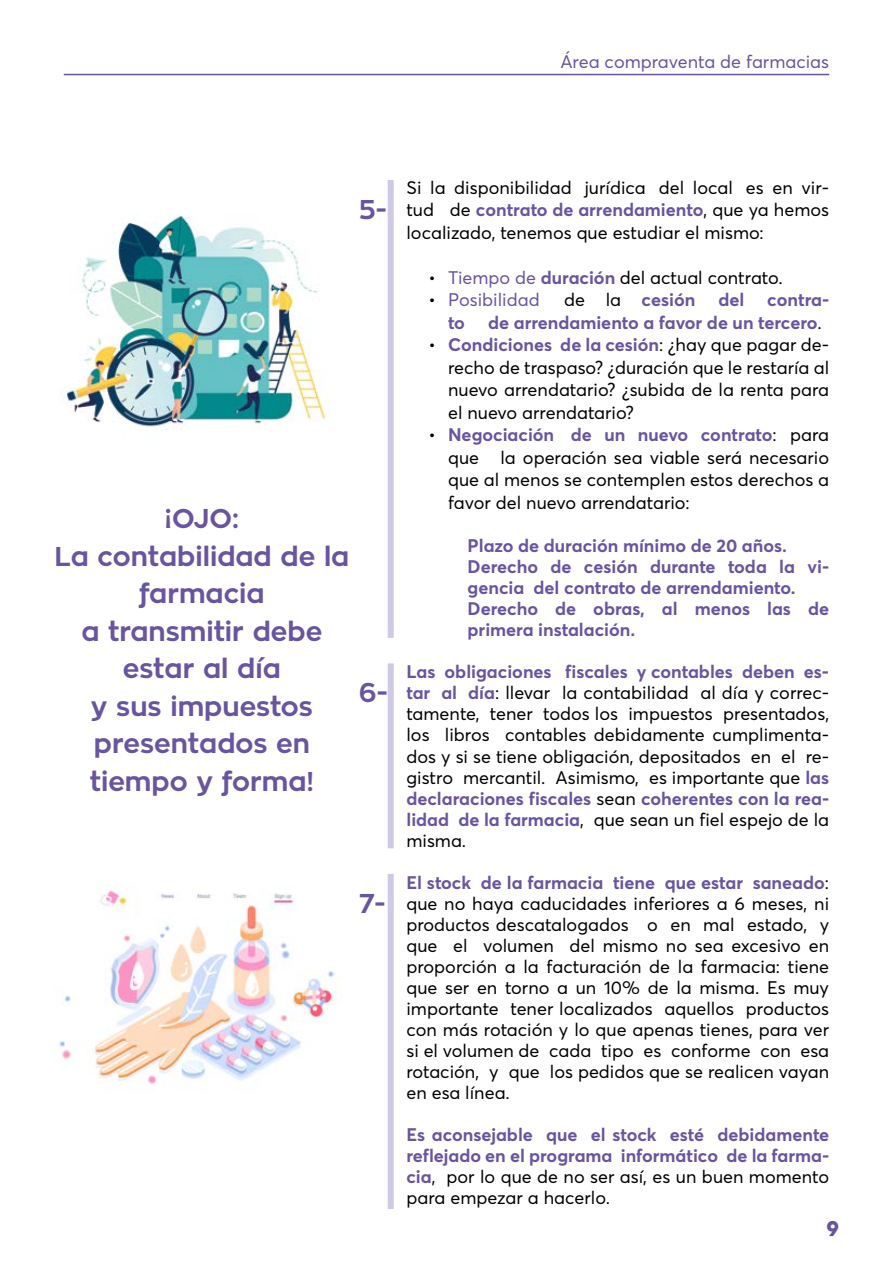
<style>
.page{position:relative;width:893px;height:1263px;background:#fff}
.page>*{position:absolute;margin:0;border:0;box-sizing:border-box;transform-origin:0 0}
.t1{font:700 27px/37.5px "Zona Pro";color:#69549f;text-align:center}
.t2{font:700 21px "Avant Garde IT Cby BT";color:#69549f}
.t3{font:18px/21px "Averta Demo";color:#000;text-align:justify}
.t4{font:700 18px/21px "Averta";color:#69549f}
.t5{font:18px "Averta Demo";color:#69549f}
.s1{font-family:"Averta Demo";font-weight:400;color:#000}
.s2{color:#69549f}
.s3{font-family:"Averta";font-weight:700;color:#69549f}
.s4{color:#000}
</style>
<div class="page">
<hr style="left:64px;top:74px;width:765px;height:1px;background:#69549f">
<img style="left:63px;top:215px;width:263px;height:212px">
<img style="left:59px;top:884px;width:276px;height:207px">
<div style="left:388px;top:180px;width:6px;height:458px;background:#d0c9e6"></div>
<div style="left:388px;top:663px;width:6px;height:185px;background:#d0c9e6"></div>
<div style="left:388px;top:874px;width:6px;height:335px;background:#d0c9e6"></div>
<p class="t5" style="left:560px;top:50px;width:270px">Área compraventa de farmacias</p>
<h1 class="t1" style="left:359px;top:191px;width:29px">5-</h1>
<h1 class="t1" style="left:54px;top:500px;width:297px">¡OJO:<br>La contabilidad de la farmacia<br>a transmitir debe estar al día<br>y sus impuestos presentados en tiempo y forma!</h1>
<h1 class="t1" style="left:359px;top:674px;width:30px">6-</h1>
<h1 class="t1" style="left:359px;top:885px;width:28px">7-</h1>
<p class="t3" style="left:406px;top:177px;width:424px">Si la disponibilidad jurídica del local es en vir-</p>
<p class="t4" style="left:406px;top:199px;width:424px"><span class="s1">tud de</span> contrato de arrendamiento<span class="s1">, que ya hemos</span></p>
<p class="t3" style="left:406px;top:222px;width:359px">localizado, tenemos que estudiar el mismo:</p>
<p class="t3" style="left:429px;top:267px;width:356px">• <span class="s2">Tiempo de</span> <span class="s3">duración</span> del actual contrato.</p>
<p class="t5" style="left:429px;top:289px;width:113px"><span class="s4">•</span> Posibilidad</p>
<p class="t4" style="left:564px;top:289px;width:133px"><span class="s1">de la</span> cesión</p>
<p class="t4" style="left:718px;top:289px;width:27px">del</p>
<p class="t4" style="left:767px;top:289px;width:63px">contra-</p>
<p class="t4" style="left:448px;top:311px;width:18px">to</p>
<p class="t4" style="left:488px;top:311px;width:335px">de arrendamiento a favor de un tercero<span class="s1">.</span></p>
<p class="t4" style="left:429px;top:334px;width:402px"><span class="s1">•</span> Condiciones de la cesión<span class="s1">: ¿hay que pagar de-</span></p>
<p class="t3" style="left:448px;top:356px;width:383px;line-height:22.5px">recho de traspaso? ¿duración que le restaría al nuevo arrendatario? ¿subida de la renta para el nuevo arrendatario?</p>
<p class="t4" style="left:429px;top:424px;width:402px"><span class="s1">•</span> Negociación de un nuevo contrato<span class="s1">: para</span></p>
<p class="t3" style="left:448px;top:446px;width:383px;line-height:22.5px">que la operación sea viable será necesario que al menos se contemplen estos derechos a favor del nuevo arrendatario:</p>
<p class="t4" style="left:468px;top:535px;width:363px">Plazo de duración mínimo de 20 años.<br>Derecho de cesión durante toda la vi&shy;gencia del contrato de arrendamiento.<br>Derecho de obras, al menos las de primera instalación.</p>
<p class="t4" style="left:406px;top:661px;width:424px">Las obligaciones fiscales y contables deben es-</p>
<p class="t3" style="left:406px;top:682px;width:424px"><span class="s3">tar al día</span>: llevar la contabilidad al día y correc&shy;tamente, tener todos los impuestos presentados, los libros contables debidamente cumplimenta&shy;dos y si se tiene obligación, depositados en el re&shy;gistro mercantil. Asimismo, es importante que <span class="s3">las</span></p>
<p class="t4" style="left:406px;top:787px;width:424px">declaraciones fiscales <span class="s1">sean</span> coherentes con la rea-</p>
<p class="t3" style="left:406px;top:808px;width:424px"><span class="s3">lidad de la farmacia</span>, que sean un fiel espejo de la misma.</p>
<p class="t4" style="left:406px;top:871px;width:424px">El stock de la farmacia tiene que estar saneado<span class="s1">:</span></p>
<p class="t3" style="left:406px;top:892px;width:424px">que no haya caducidades inferiores a 6 meses, ni productos descatalogados o en mal estado, y que el volumen del mismo no sea excesivo en proporción a la facturación de la farmacia: tiene que ser en torno a un 10% de la misma. Es muy importante tener localizados aquellos productos con más rotación y lo que apenas tienes, para ver si el volumen de cada tipo es conforme con esa rotación, y que los pedidos que se realicen vayan en esa línea.</p>
<p class="t4" style="left:406px;top:1123px;width:424px">Es aconsejable que el stock esté debidamente reflejado en el programa informático de la farma-</p>
<p class="t3" style="left:406px;top:1166px;width:424px"><span class="s3">cia</span>, por lo que de no ser así, es un buen momento para empezar a hacerlo.</p>
<p class="t2" style="left:826px;top:1215px;width:14px">9</p>
</div>
